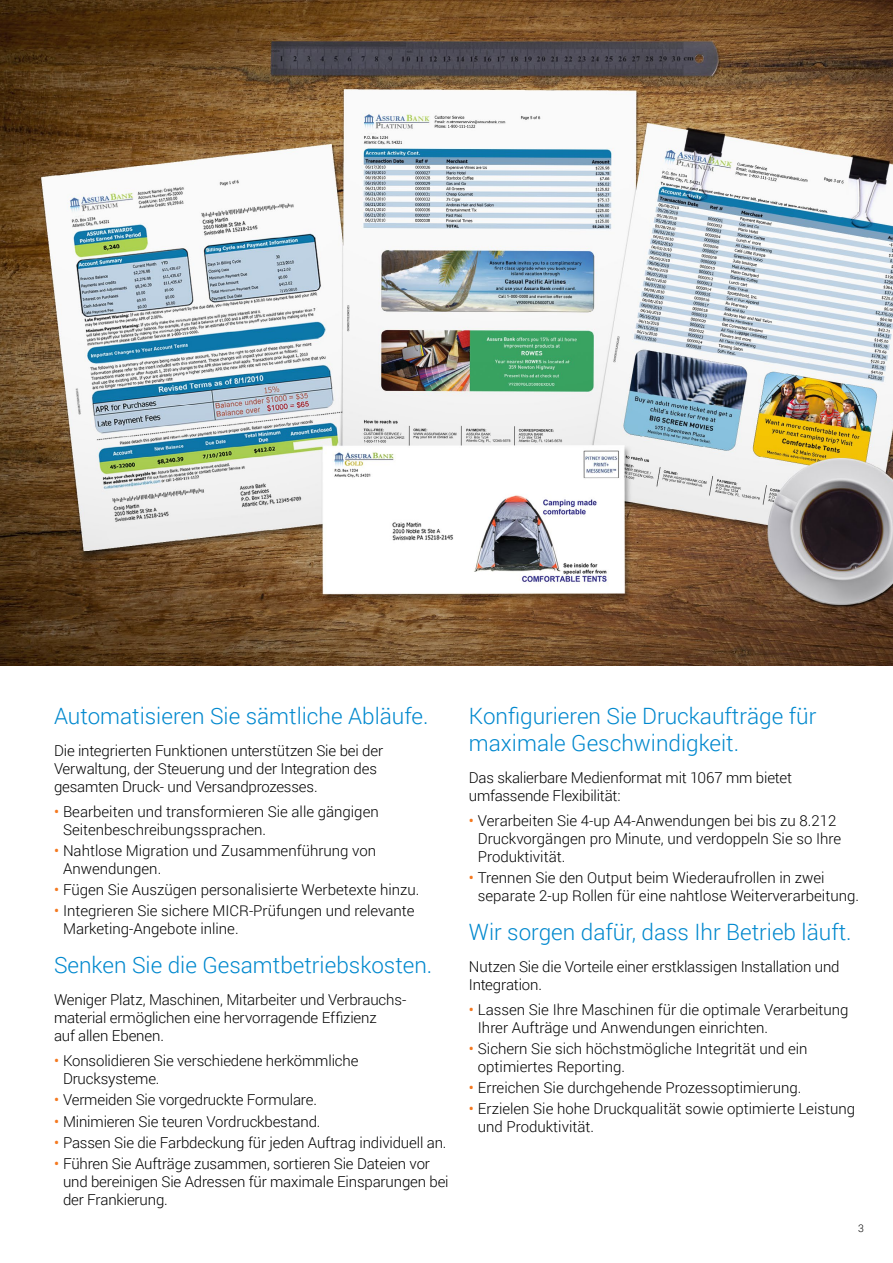
<style>
.page{position:relative;width:893px;height:1263px;background:#fff}
.page>*{position:absolute;margin:0;border:0;box-sizing:border-box;transform-origin:0 0}
.t1{font:300 22.5px/27px "Roboto";color:#0088ce}
.t2{font:300 15px/18px "Roboto";color:#000}
.t3{font:300 10.5px "Roboto";color:#000}
.s1{font-weight:400;color:#f47920}
</style>
<div class="page">
<img style="left:0;top:0;width:893px;height:665px">
<h1 class="t1" style="left:54px;top:702px;width:376px">Automatisieren Sie sämtliche Abläufe.</h1>
<p class="t2" style="left:54px;top:741px;width:331px">Die integrierten Funktionen unterstützen Sie bei der<br>Verwaltung, der Steuerung und der Integration des gesamten Druck- und Versandprozesses.</p>
<p class="t2" style="left:63px;top:802px;width:317px;text-indent:-9px"><span class="s1">•</span> Bearbeiten und transformieren Sie alle gängigen<br>Seitenbeschreibungssprachen.</p>
<p class="t2" style="left:63px;top:841px;width:315px;text-indent:-9px"><span class="s1">•</span> Nahtlose Migration und Zusammenführung von<br>Anwendungen.</p>
<p class="t2" style="left:54px;top:880px;width:367px"><span class="s1">•</span> Fügen Sie Auszügen personalisierte Werbetexte hinzu.</p>
<p class="t2" style="left:63px;top:901px;width:353px;text-indent:-9px"><span class="s1">•</span> Integrieren Sie sichere MICR-Prüfungen und relevante<br>Marketing-Angebote inline.</p>
<h1 class="t1" style="left:54px;top:951px;width:380px">Senken Sie die Gesamtbetriebskosten.</h1>
<p class="t2" style="left:54px;top:990px;width:353px">Weniger Platz, Maschinen, Mitarbeiter und Verbrauchs&shy;material ermöglichen eine hervorragende Effizienz<br>auf allen Ebenen.</p>
<p class="t2" style="left:63px;top:1051px;width:297px;text-indent:-9px"><span class="s1">•</span> Konsolidieren Sie verschiedene herkömmliche<br>Drucksysteme.</p>
<p class="t2" style="left:54px;top:1090px;width:264px"><span class="s1">•</span> Vermeiden Sie vorgedruckte Formulare.</p>
<p class="t2" style="left:54px;top:1112px;width:268px"><span class="s1">•</span> Minimieren Sie teuren Vordruckbestand.</p>
<p class="t2" style="left:54px;top:1133px;width:394px"><span class="s1">•</span> Passen Sie die Farbdeckung für jeden Auftrag individuell an.</p>
<p class="t2" style="left:63px;top:1154px;width:387px;text-indent:-9px"><span class="s1">•</span> Führen Sie Aufträge zusammen, sortieren Sie Dateien vor und bereinigen Sie Adressen für maximale Einsparungen bei der Frankierung.</p>
<h1 class="t1" style="left:469px;top:702px;width:349px">Konfigurieren Sie Druckaufträge für maximale Geschwindigkeit.</h1>
<p class="t2" style="left:469px;top:768px;width:325px">Das skalierbare Medienformat mit 1067 mm bietet umfassende Flexibilität:</p>
<p class="t2" style="left:478px;top:811px;width:365px;text-indent:-9px"><span class="s1">•</span> Verarbeiten Sie 4-up A4-Anwendungen bei bis zu 8.212<br>Druckvorgängen pro Minute, und verdoppeln Sie so Ihre<br>Produktivität.</p>
<p class="t2" style="left:478px;top:868px;width:383px;text-indent:-9px"><span class="s1">•</span> Trennen Sie den Output beim Wiederaufrollen in zwei separate 2-up Rollen für eine nahtlose Weiterverarbeitung.</p>
<h1 class="t1" style="left:469px;top:917px;width:384px">Wir sorgen dafür, dass Ihr Betrieb läuft.</h1>
<p class="t2" style="left:469px;top:957px;width:372px">Nutzen Sie die Vorteile einer erstklassigen Installation und<br>Integration.</p>
<p class="t2" style="left:478px;top:1000px;width:372px;text-indent:-9px"><span class="s1">•</span> Lassen Sie Ihre Maschinen für die optimale Verarbeitung<br>Ihrer Aufträge und Anwendungen einrichten.</p>
<p class="t2" style="left:478px;top:1039px;width:331px;text-indent:-9px"><span class="s1">•</span> Sichern Sie sich höchstmögliche Integrität und ein optimiertes Reporting.</p>
<p class="t2" style="left:469px;top:1078px;width:334px"><span class="s1">•</span> Erreichen Sie durchgehende Prozessoptimierung.</p>
<p class="t2" style="left:478px;top:1099px;width:379px;text-indent:-9px"><span class="s1">•</span> Erzielen Sie hohe Druckqualität sowie optimierte Leistung und Produktivität.</p>
<p class="t3" style="left:858px;top:1220px;width:7px">3</p>
</div>
